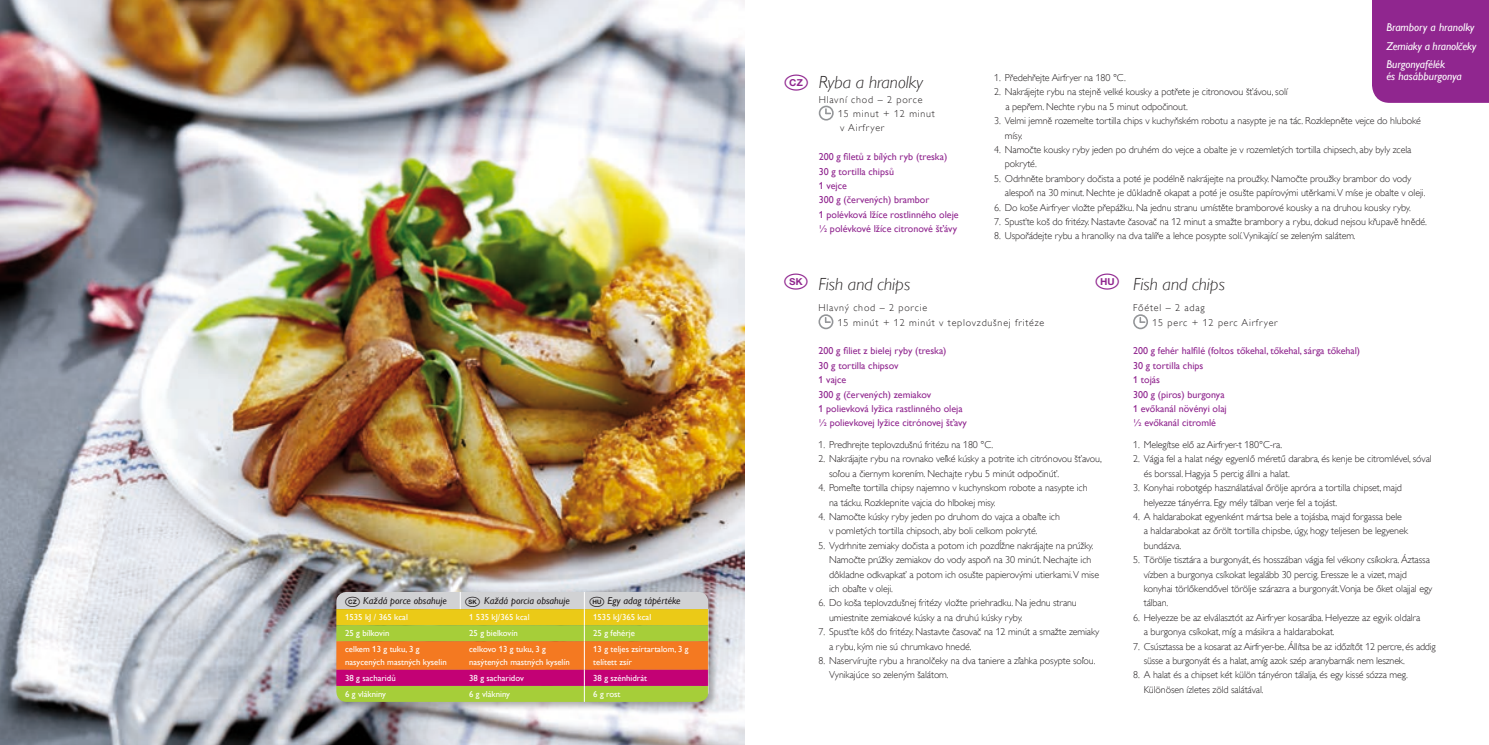
<style>
.page{position:relative;width:1489px;height:745px;background:#fff}
.page>*{position:absolute;margin:0;border:0;box-sizing:border-box;transform-origin:0 0}
.Kop___Gerecht{font:italic 17.5px "Gill Sans Alt One WGL Light";color:#231f20}
.RB-hoek_3x{font:italic 11.25px/11.2px "Gill Sans Alt One WGL";color:#fff}
.body{font:10px/14.4px "Gill Sans Alt One WGL Light";letter-spacing:-.01em;color:#231f20}
.Ingrediënten___paars{font:10px "Gill Sans Alt One WGL";color:#90268f}
.Bijgerecht_personen{font:10px/14.4px "Gill Sans Alt One WGL Light";letter-spacing:.08em;color:#231f20}
.t1{font:italic 10px "Gill Sans Alt One WGL";color:#231f20}
.t2{font:8.75px/12.5px "Gill Sans Alt One WGL";color:#fff}
</style>
<div class="page">
<div style="left:1372px;top:0;width:116px;height:103px;background:#90268f"></div>
<img style="left:0;top:0;width:744px;height:744px">
<div style="left:334px;top:589px;width:384px;height:122px;background:#231f20;opacity:.35"></div>
<div style="left:818px;top:314px;width:15px;height:15px;border:2px solid #939598;border-radius:50%"></div>
<svg style="left:824px;top:317px;width:6px;height:6px"></svg>
<div style="left:1133px;top:314px;width:14px;height:15px;border:2px solid #939598;border-radius:50%"></div>
<svg style="left:1139px;top:317px;width:5px;height:6px"></svg>
<svg style="left:819px;top:106px;width:13px;height:14px"></svg>
<div style="left:818px;top:105px;width:15px;height:15px;border:2px solid #939598;border-radius:50%"></div>
<svg style="left:825px;top:109px;width:5px;height:5px"></svg>
<svg style="left:336px;top:591px;width:373px;height:110px;background:#ce9950"></svg>
<p class="t1" style="left:363px;top:593px;width:85px">Každá porce obsahuje</p>
<p class="t1" style="left:484px;top:593px;width:87px">Každá porcia obsahuje</p>
<p class="t1" style="left:589px;top:593px;width:93px">★ Egy adag tápértéke</p>
<p class="t2" style="left:345px;top:610px;width:64px">1535 kJ / 365 kcal</p>
<p class="t2" style="left:469px;top:610px;width:62px">1 535 kJ/365 kcal</p>
<p class="t2" style="left:593px;top:610px;width:60px">1535 kJ/365 kcal</p>
<p class="t2" style="left:345px;top:626px;width:46px">25 g bílkovin</p>
<p class="t2" style="left:469px;top:626px;width:50px">25 g bielkovín</p>
<p class="t2" style="left:593px;top:626px;width:43px">25 g fehérje</p>
<p class="t2" style="left:345px;top:642px;width:103px">celkem 13 g tuku, 3 g nasycených mastných kyselin</p>
<p class="t2" style="left:469px;top:642px;width:102px">celkovo 13 g tuku, 3 g nasýtených mastných kyselín</p>
<p class="t2" style="left:593px;top:642px;width:97px">13 g teljes zsírtartalom, 3 g telített zsír</p>
<p class="t2" style="left:345px;top:671px;width:52px">38 g sacharidů</p>
<p class="t2" style="left:469px;top:671px;width:56px">38 g sacharidov</p>
<p class="t2" style="left:593px;top:671px;width:55px">38 g szénhidrát</p>
<p class="t2" style="left:345px;top:687px;width:42px">6 g vlákniny</p>
<p class="t2" style="left:469px;top:687px;width:42px">6 g vlákniny</p>
<p class="t2" style="left:593px;top:687px;width:29px">6 g rost</p>
<p class="Kop___Gerecht" style="left:818px;top:70px;width:106px">Ryba a hranolky</p>
<p class="Bijgerecht_personen" style="left:818px;top:92px;width:105px">Hlavní chod – 2 porce</p>
<p class="Bijgerecht_personen" style="left:838px;top:106px;width:98px">15 minut + 12 minut v Airfryer</p>
<p class="Ingrediënten___paars" style="left:818px;top:150px;width:130px">200 g filetů z bílých ryb (treska)</p>
<p class="Ingrediënten___paars" style="left:818px;top:164px;width:77px">30 g tortilla chipsů</p>
<p class="Ingrediënten___paars" style="left:818px;top:179px;width:30px">1 vejce</p>
<p class="Ingrediënten___paars" style="left:818px;top:193px;width:112px">300 g (červených) brambor</p>
<p class="Ingrediënten___paars" style="left:818px;top:207px;width:141px">1 polévková lžíce rostlinného oleje</p>
<p class="Ingrediënten___paars" style="left:818px;top:222px;width:140px">½ polévkové lžíce citronové šťávy</p>
<p class="RB-hoek_3x" style="left:1386px;top:21px;width:90px">Brambory a hranolky</p>
<p class="RB-hoek_3x" style="left:1386px;top:40px;width:91px">Zemiaky a hranolčeky</p>
<p class="RB-hoek_3x" style="left:1386px;top:59px;width:77px">Burgonyafélék<br>és hasábburgonya</p>
<p class="body" style="left:994px;top:70px;width:133px">1. Předehřejte Airfryer na 180 °C.</p>
<p class="body" style="left:994px;top:85px;width:295px">2. Nakrájejte rybu na stejně velké kousky a potřete je citronovou šťávou, solí</p>
<p class="body" style="left:1005px;top:99px;width:184px">a pepřem. Nechte rybu na 5 minut odpočinout.</p>
<p class="body" style="left:1004px;top:114px;width:417px;text-indent:-11px">3. Velmi jemně rozemelte tortilla chips v kuchyňském robotu a nasypte je na tác. Rozklepněte vejce do hluboké mísy.</p>
<p class="body" style="left:1004px;top:142px;width:408px;text-indent:-11px">4. Namočte kousky ryby jeden po druhém do vejce a obalte je v rozemletých tortilla chipsech, aby byly zcela pokryté.</p>
<p class="body" style="left:1004px;top:171px;width:422px;text-indent:-11px">5. Odrhněte brambory dočista a poté je podélně nakrájejte na proužky. Namočte proužky brambor do vody alespoň na 30 minut. Nechte je důkladně okapat a poté je osušte papírovými utěrkami.V míse je obalte v oleji.</p>
<p class="body" style="left:994px;top:200px;width:418px">6. Do koše Airfryer vložte přepážku. Na jednu stranu umístěte bramborové kousky a na druhou kousky ryby.</p>
<p class="body" style="left:994px;top:214px;width:434px">7. Spusťte koš do fritézy. Nastavte časovač na 12 minut a smažte brambory a rybu, dokud nejsou křupavě hnědé.</p>
<p class="body" style="left:994px;top:229px;width:363px">8. Uspořádejte rybu a hranolky na dva talíře a lehce posypte solí.Vynikající se zeleným salátem.</p>
<p class="Kop___Gerecht" style="left:818px;top:271px;width:93px">Fish and chips</p>
<p class="Kop___Gerecht" style="left:1133px;top:271px;width:93px">Fish and chips</p>
<p class="Bijgerecht_personen" style="left:818px;top:300px;width:110px">Hlavný chod – 2 porcie</p>
<p class="Bijgerecht_personen" style="left:837px;top:315px;width:208px">15 minút + 12 minút v teplovzdušnej fritéze</p>
<p class="Ingrediënten___paars" style="left:818px;top:344px;width:129px">200 g filiet z bielej ryby (treska)</p>
<p class="Ingrediënten___paars" style="left:818px;top:358px;width:81px">30 g tortilla chipsov</p>
<p class="Ingrediënten___paars" style="left:818px;top:373px;width:29px">1 vajce</p>
<p class="Ingrediënten___paars" style="left:818px;top:387px;width:114px">300 g (červených) zemiakov</p>
<p class="Ingrediënten___paars" style="left:818px;top:401px;width:146px">1 polievková lyžica rastlinného oleja</p>
<p class="Ingrediënten___paars" style="left:818px;top:416px;width:150px">½ polievkovej lyžice citrónovej šťavy</p>
<p class="body" style="left:818px;top:437px;width:176px">1. Predhrejte teplovzdušnú fritézu na 180 °C.</p>
<p class="body" style="left:829px;top:451px;width:274px;text-indent:-11px">2. Nakrájajte rybu na rovnako veľké kúsky a potrite ich citrónovou šťavou, soľou a čiernym korením. Nechajte rybu 5 minút odpočinúť.</p>
<p class="body" style="left:829px;top:480px;width:260px;text-indent:-11px">4. Pomeľte tortilla chipsy najemno v kuchynskom robote a nasypte ich na tácku. Rozklepnite vajcia do hlbokej misy.</p>
<p class="body" style="left:829px;top:509px;width:232px;text-indent:-11px">4. Namočte kúsky ryby jeden po druhom do vajca a obaľte ich v pomletých tortilla chipsoch, aby boli celkom pokryté.</p>
<p class="body" style="left:829px;top:538px;width:271px;text-indent:-11px">5. Vydrhnite zemiaky dočista a potom ich pozdĺžne nakrájajte na prúžky.<br>Namočte prúžky zemiakov do vody aspoň na 30 minút. Nechajte ich dôkladne odkvapkať a potom ich osušte papierovými utierkami.V mise ich obaľte v oleji.</p>
<p class="body" style="left:829px;top:595px;width:249px;text-indent:-11px">6. Do koša teplovzdušnej fritézy vložte priehradku. Na jednu stranu umiestnite zemiakové kúsky a na druhú kúsky ryby.</p>
<p class="body" style="left:829px;top:624px;width:272px;text-indent:-11px">7. Spusťte kôš do fritézy. Nastavte časovač na 12 minút a smažte zemiaky a rybu, kým nie sú chrumkavo hnedé.</p>
<p class="body" style="left:829px;top:653px;width:268px;text-indent:-11px">8. Naservírujte rybu a hranolčeky na dva taniere a zľahka posypte soľou.<br>Vynikajúce so zeleným šalátom.</p>
<p class="Bijgerecht_personen" style="left:1133px;top:300px;width:73px">Főétel – 2 adag</p>
<p class="Bijgerecht_personen" style="left:1152px;top:315px;width:127px">15 perc + 12 perc Airfryer</p>
<p class="Ingrediënten___paars" style="left:1133px;top:344px;width:228px">200 g fehér halfilé (foltos tőkehal, tőkehal, sárga tőkehal)</p>
<p class="Ingrediënten___paars" style="left:1133px;top:358px;width:72px">30 g tortilla chips</p>
<p class="Ingrediënten___paars" style="left:1133px;top:373px;width:28px">1 tojás</p>
<p class="Ingrediënten___paars" style="left:1133px;top:387px;width:93px">300 g (piros) burgonya</p>
<p class="Ingrediënten___paars" style="left:1133px;top:401px;width:95px">1 evőkanál növényi olaj</p>
<p class="Ingrediënten___paars" style="left:1133px;top:416px;width:84px">½ evőkanál citromlé</p>
<p class="body" style="left:1133px;top:437px;width:150px">1. Melegítse elő az Airfryer-t 180°C-ra.</p>
<p class="body" style="left:1143px;top:451px;width:289px;text-indent:-11px">2. Vágja fel a halat négy egyenlő méretű darabra, és kenje be citromlével, sóval és borssal. Hagyja 5 percig állni a halat.</p>
<p class="body" style="left:1143px;top:480px;width:260px;text-indent:-11px">3. Konyhai robotgép használatával őrölje apróra a tortilla chipset, majd helyezze tányérra. Egy mély tálban verje fel a tojást.</p>
<p class="body" style="left:1143px;top:509px;width:266px;text-indent:-11px">4. A haldarabokat egyenként mártsa bele a tojásba, majd forgassa bele a haldarabokat az őrölt tortilla chipsbe, úgy, hogy teljesen be legyenek bundázva.</p>
<p class="body" style="left:1143px;top:552px;width:290px;text-indent:-11px">5. Törölje tisztára a burgonyát, és hosszában vágja fel vékony csíkokra. Áztassa vízben a burgonya csíkokat legalább 30 percig. Eressze le a vizet, majd konyhai törlőkendővel törölje szárazra a burgonyát.Vonja be őket olajjal egy tálban.</p>
<p class="body" style="left:1143px;top:610px;width:278px;text-indent:-11px">6. Helyezze be az elválasztót az Airfryer kosarába. Helyezze az egyik oldalra a burgonya csíkokat, míg a másikra a haldarabokat.</p>
<p class="body" style="left:1143px;top:638px;width:293px;text-indent:-11px">7. Csúsztassa be a kosarat az Airfryer-be. Állítsa be az időzítőt 12 percre, és addig süsse a burgonyát és a halat, amíg azok szép aranybarnák nem lesznek.</p>
<p class="body" style="left:1143px;top:667px;width:265px;text-indent:-11px">8. A halat és a chipset két külön tányéron tálalja, és egy kissé sózza meg.<br>Különösen ízletes zöld salátával.</p>
</div>
